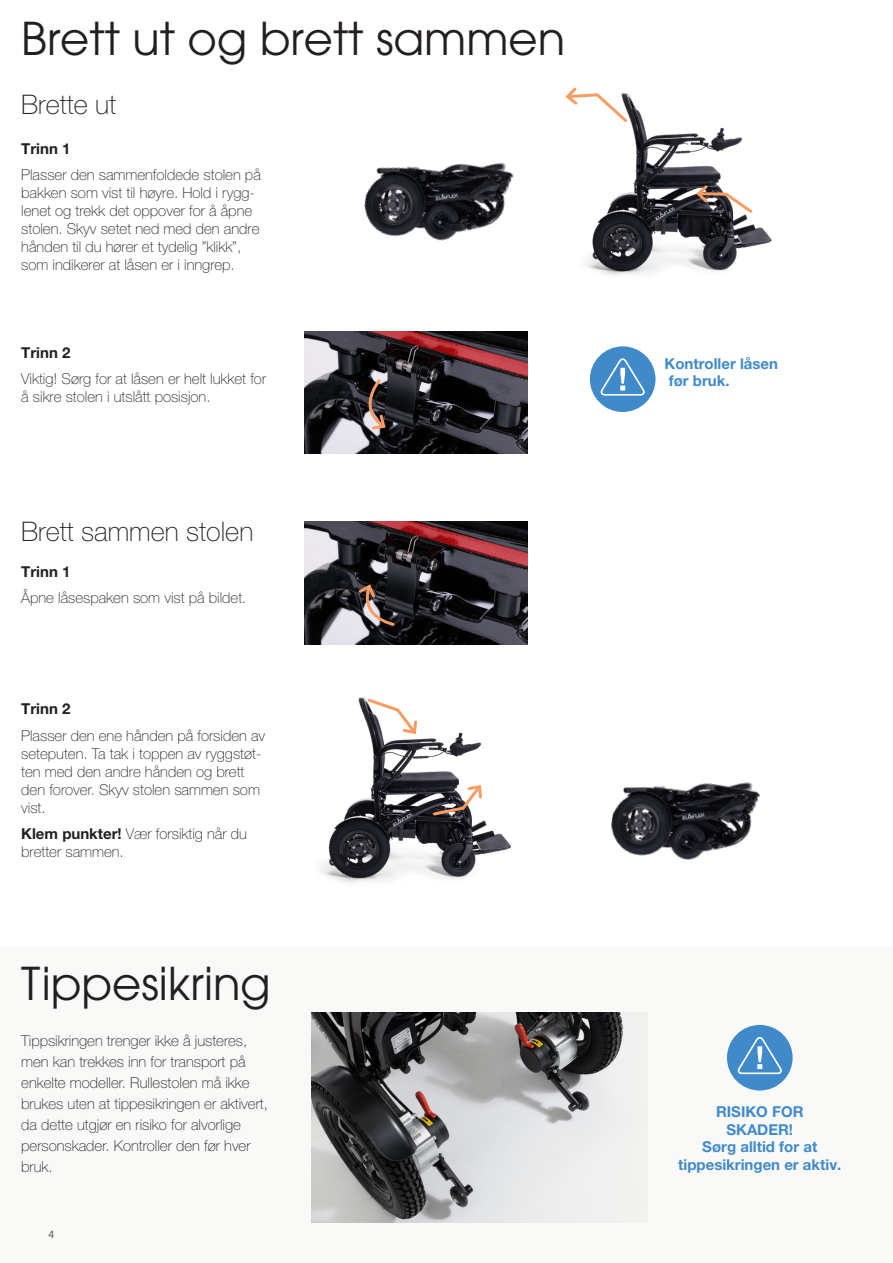
<style>
.page{position:relative;width:893px;height:1263px;background:#fff}
.page>*{position:absolute;margin:0;border:0;box-sizing:border-box;transform-origin:0 0}
.t1{font:45px "ITC Avant Garde Pro";color:#231f20}
.t2{font:100 27px "Helvetica Neue LT Pro";color:#231f20}
.Brödtext{font:100 15px/18px "Helvetica Neue LT Pro";color:#231f20}
.Mellanrubrik{font:100 15px/18px "Helvetica Neue LT Pro";color:#231f20}
.Mellanrubrik-2{font:700 15px "Helvetica Neue LT Pro";color:#408ac9}
.Mellanrubrik-3{font:700 15px "Helvetica Neue LT Pro";color:#231f20}
.t3{font:300 10.5px "Helvetica Neue";color:#231f20}
.s1{font-weight:700}
</style>
<div class="page">
<div style="left:0;top:947px;width:893px;height:316px;background:#f9f9f8"></div>
<img style="left:305px;top:331px;width:222px;height:123px">
<img style="left:305px;top:521px;width:222px;height:123px">
<img style="left:321px;top:697px;width:190px;height:186px">
<img style="left:586px;top:96px;width:186px;height:179px">
<img style="left:364px;top:162px;width:150px;height:79px">
<svg style="left:694px;top:183px;width:61px;height:33px"></svg>
<svg style="left:431px;top:782px;width:53px;height:35px"></svg>
<svg style="left:365px;top:697px;width:54px;height:39px"></svg>
<svg style="left:356px;top:378px;width:32px;height:53px;background:#574b48"></svg>
<svg style="left:356px;top:582px;width:40px;height:45px;background:#584d4b"></svg>
<img style="left:312px;top:1012px;width:313px;height:211px">
<svg style="left:565px;top:87px;width:65px;height:38px"></svg>
<div style="left:590px;top:346px;width:65px;height:66px;background:#408ac9;border-radius:50%"></div>
<svg style="left:600px;top:358px;width:45px;height:38px"></svg>
<div style="left:727px;top:1025px;width:66px;height:65px;background:#408ac9;border-radius:50%"></div>
<svg style="left:737px;top:1037px;width:45px;height:38px"></svg>
<img style="left:611px;top:782px;width:150px;height:78px">
<p class="t1" style="left:21px;top:10px;width:546px">Brett ut og brett sammen</p>
<p class="t2" style="left:21px;top:89px;width:97px">Brette ut</p>
<p class="Mellanrubrik-3" style="left:21px;top:139px;width:51px">Trinn 1</p>
<p class="Brödtext" style="left:21px;top:166px;width:241px">Plasser den sammenfoldede stolen på bakken som vist til høyre. Hold i rygg&shy;lenet og trekk det oppover for å åpne stolen. Skyv setet ned med den andre hånden til du hører et tydelig ”klikk”, som indikerer at låsen er i inngrep.</p>
<p class="Mellanrubrik-3" style="left:21px;top:343px;width:51px">Trinn 2</p>
<p class="Brödtext" style="left:21px;top:370px;width:246px">Viktig! Sørg for at låsen er helt lukket for å sikre stolen i utslått posisjon.</p>
<p class="t2" style="left:21px;top:516px;width:234px">Brett sammen stolen</p>
<p class="Mellanrubrik-3" style="left:21px;top:562px;width:51px">Trinn 1</p>
<p class="Brödtext" style="left:21px;top:589px;width:227px">Åpne låsespaken som vist på bildet.</p>
<p class="Mellanrubrik-3" style="left:21px;top:699px;width:51px">Trinn 2</p>
<p class="Mellanrubrik" style="left:21px;top:726px;width:246px">Plasser den ene hånden på forsiden av seteputen. Ta tak i toppen av ryggstøt&shy;ten med den andre hånden og brett den forover. Skyv stolen sammen som vist.</p>
<p class="Mellanrubrik" style="left:21px;top:825px;width:227px"><span class="s1">Klem punkter!</span> Vær forsiktig når du bretter sammen.</p>
<p class="t1" style="left:21px;top:955px;width:251px">Tippesikring</p>
<p class="Brödtext" style="left:21px;top:1030px;width:248px;line-height:21px">Tippsikringen trenger ikke å justeres, men kan trekkes inn for transport på enkelte modeller. Rullestolen må ikke brukes uten at tippesikringen er aktivert, da dette utgjør en risiko for alvorlige personskader. Kontroller den før hver bruk.</p>
<p class="t3" style="left:49px;top:1226px;width:7px">4</p>
<p class="Mellanrubrik-2" style="left:664px;top:354px;width:115px">Kontroller låsen</p>
<p class="Mellanrubrik-2" style="left:669px;top:372px;width:62px">før bruk.</p>
<p class="Mellanrubrik-2" style="left:716px;top:1103px;width:89px">RISIKO FOR</p>
<p class="Mellanrubrik-2" style="left:726px;top:1120px;width:68px">SKADER!</p>
<p class="Mellanrubrik-2" style="left:702px;top:1138px;width:116px">Sørg alltid for at</p>
<p class="Mellanrubrik-2" style="left:678px;top:1155px;width:165px">tippesikringen er aktiv.</p>
</div>
